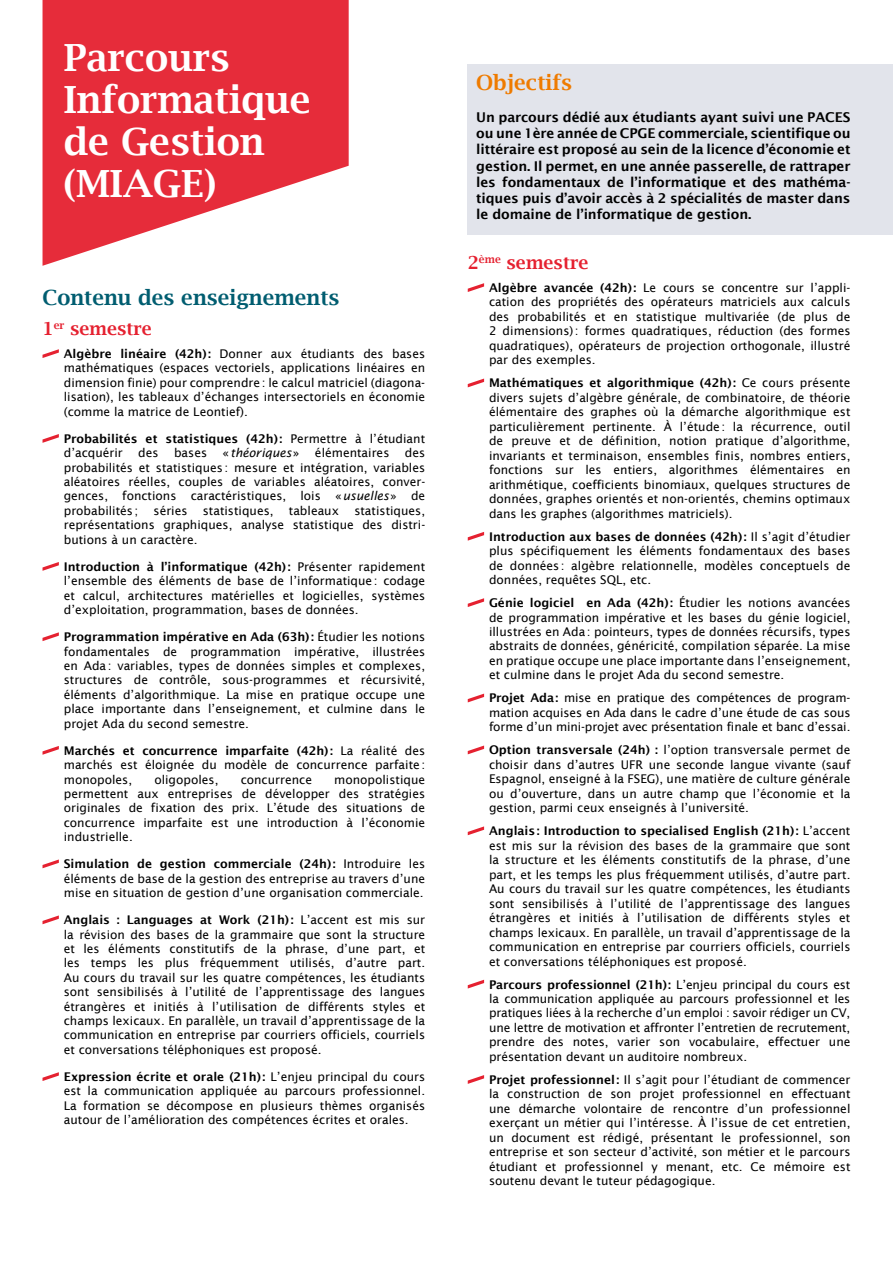
<style>
.page{position:relative;width:893px;height:1263px;background:#fff}
.page>*{position:absolute;margin:0;border:0;box-sizing:border-box;transform-origin:0 0}
.t1{font:600 37.5px/42px "Lucida Bright";color:#fff}
.t2{font:600 21px "Lucida Bright";color:#005d70}
.t3{font:600 21px "Lucida Bright";color:#ef7b00}
.t4{font:600 18px "Lucida Bright";color:#e52130}
.t5{font:600 13.5px/16.2px "Lucida Sans";letter-spacing:-.01em;color:#000;text-align:justify}
.t6{font:12px/14.4px "Lucida Sans";color:#000;text-align:justify}
.t7{font:600 12px/14.4px "Lucida Sans";color:#000}
.t8{font:italic 12px "Lucida Sans";color:#000}
.s1{font-weight:600}
.s2{font-weight:400}
.s3{font-style:italic}
.s4{font-style:normal}
</style>
<div class="page">
<svg style="left:43px;top:0;width:306px;height:266px;fill:#e62c3a"></svg>
<svg style="left:43px;top:349px;width:16px;height:9px"></svg>
<svg style="left:43px;top:434px;width:16px;height:9px"></svg>
<svg style="left:43px;top:562px;width:16px;height:9px"></svg>
<svg style="left:43px;top:632px;width:16px;height:9px"></svg>
<svg style="left:43px;top:746px;width:16px;height:9px"></svg>
<svg style="left:43px;top:859px;width:16px;height:9px"></svg>
<svg style="left:43px;top:915px;width:16px;height:9px"></svg>
<svg style="left:43px;top:1072px;width:16px;height:9px"></svg>
<svg style="left:468px;top:283px;width:16px;height:9px"></svg>
<svg style="left:468px;top:379px;width:16px;height:8px"></svg>
<svg style="left:468px;top:532px;width:16px;height:9px"></svg>
<svg style="left:468px;top:598px;width:16px;height:9px"></svg>
<svg style="left:468px;top:694px;width:16px;height:8px"></svg>
<svg style="left:468px;top:745px;width:16px;height:9px"></svg>
<svg style="left:468px;top:826px;width:16px;height:9px"></svg>
<svg style="left:468px;top:980px;width:16px;height:8px"></svg>
<svg style="left:468px;top:1075px;width:16px;height:9px"></svg>
<div style="left:468px;top:65px;width:425px;height:170px;background:#e2e4eb"></div>
<h1 class="t1" style="left:64px;top:37px;width:249px">Parcours<br>Informatique de Gestion (MIAGE)</h1>
<h2 class="t2" style="left:43px;top:286px;width:298px">Contenu des enseignements</h2>
<h3 class="t4" style="left:43px;top:318px;width:111px">1<sup>er</sup> semestre</h3>
<p class="t6" style="left:64px;top:347px;width:363px"><span class="s1">Algèbre linéaire (42h):</span> Donner aux étudiants des bases mathématiques (espaces vectoriels, applications linéaires en dimension finie) pour comprendre: le calcul matriciel (diagona&shy;lisation), les tableaux d’échanges intersectoriels en économie (comme la matrice de Leontief).</p>
<p class="t7" style="left:64px;top:431px;width:363px">Probabilités et statistiques (42h): <span class="s2">Permettre à l’étudiant d’acquérir</span></p>
<p class="t6" style="left:64px;top:446px;width:363px;text-indent:341px">des probabilités et statistiques: mesure et intégration, variables aléatoires réelles, couples de variables aléatoires, conver&shy;gences, fonctions caractéristiques, lois «<span class="s3">usuelles</span>» de probabilités;</p>
<p class="t6" style="left:138px;top:446px;width:22px">des</p>
<p class="t6" style="left:174px;top:446px;width:35px">bases</p>
<p class="t8" style="left:223px;top:446px;width:78px"><span class="s4">«</span>théoriques<span class="s4">»</span></p>
<p class="t6" style="left:315px;top:446px;width:76px">élémentaires</p>
<p class="t6" style="left:154px;top:503px;width:35px">séries</p>
<p class="t6" style="left:203px;top:503px;width:72px">statistiques,</p>
<p class="t6" style="left:289px;top:503px;width:52px">tableaux</p>
<p class="t6" style="left:64px;top:503px;width:363px;text-indent:291px">statistiques, représentations graphiques, analyse statistique des distri&shy;butions à un caractère.</p>
<p class="t6" style="left:64px;top:559px;width:363px"><span class="s1">Introduction à l’informatique (42h):</span> Présenter rapidement l’ensemble des éléments de base de l’informatique: codage et calcul, architectures matérielles et logicielles, systèmes d’exploitation, programmation, bases de données.</p>
<p class="t6" style="left:64px;top:630px;width:363px"><span class="s1">Programmation impérative en Ada (63h):</span> Étudier les notions fondamentales de programmation impérative, illustrées en Ada: variables, types de données simples et complexes, structures de contrôle, sous-programmes et récursivité, éléments d’algorithmique. La mise en pratique occupe une place importante dans l’enseignement, et culmine dans le projet Ada du second semestre.</p>
<p class="t6" style="left:64px;top:743px;width:363px"><span class="s1">Marchés et concurrence imparfaite (42h):</span> La réalité des marchés est éloignée du modèle de concurrence parfaite: monopoles,</p>
<p class="t6" style="left:64px;top:772px;width:363px;text-indent:270px">monopolistique permettent aux entreprises de développer des stratégies originales de fixation des prix. L’étude des situations de concurrence imparfaite est une introduction à l’économie industrielle.</p>
<p class="t6" style="left:64px;top:857px;width:363px"><span class="s1">Simulation de gestion commerciale (24h):</span> Introduire les éléments de base de la gestion des entreprise au travers d’une mise en situation de gestion d’une organisation commerciale.</p>
<p class="t6" style="left:64px;top:913px;width:363px"><span class="s1">Anglais : Languages at Work (21h):</span> L’accent est mis sur la révision des bases de la grammaire que sont la structure et les éléments constitutifs de la phrase, d’une part, et les temps les plus fréquemment utilisés, d’autre part.<br>Au cours du travail sur les quatre compétences, les étudiants sont sensibilisés à l’utilité de l’apprentissage des langues étrangères et initiés à l’utilisation de différents styles et champs lexicaux. En parallèle, un travail d’apprentissage de la communication en entreprise par courriers officiels, courriels et conversations téléphoniques est proposé.</p>
<p class="t6" style="left:64px;top:1069px;width:363px"><span class="s1">Expression écrite et orale (21h):</span> L’enjeu principal du cours est la communication appliquée au parcours professionnel.<br>La formation se décompose en plusieurs thèmes organisés autour de l’amélioration des compétences écrites et orales.</p>
<p class="t6" style="left:154px;top:772px;width:66px">oligopoles,</p>
<p class="t6" style="left:241px;top:772px;width:73px">concurrence</p>
<h2 class="t3" style="left:476px;top:70px;width:97px">Objectifs</h2>
<p class="t5" style="left:476px;top:109px;width:376px">Un parcours dédié aux étudiants ayant suivi une PACES ou une 1ère année de CPGE commerciale, scientifique ou littéraire est proposé au sein de la licence d’économie et gestion. Il permet, en une année passerelle, de rattraper les fondamentaux de l’informatique et des mathéma&shy;tiques puis d’avoir accès à 2 spécialités de master dans le domaine de l’informatique de gestion.</p>
<h3 class="t4" style="left:468px;top:252px;width:122px">2<sup>ème</sup> semestre</h3>
<p class="t6" style="left:489px;top:280px;width:363px"><span class="s1">Algèbre avancée (42h):</span> Le cours se concentre sur l’appli&shy;cation des propriétés des opérateurs matriciels aux calculs des probabilités et en statistique multivariée (de plus de 2 dimensions): formes quadratiques, réduction (des formes quadratiques), opérateurs de projection orthogonale, illustré par des exemples.</p>
<p class="t6" style="left:489px;top:376px;width:363px"><span class="s1">Mathématiques et algorithmique (42h):</span> Ce cours présente divers sujets d’algèbre générale, de combinatoire, de théorie élémentaire des graphes où la démarche algorithmique est particulièrement pertinente. À l’étude: la récurrence, outil de preuve et de définition, notion pratique d’algorithme, invariants et terminaison, ensembles finis, nombres entiers, fonctions sur les entiers, algorithmes élémentaires en arithmétique, coefficients binomiaux, quelques structures de données, graphes orientés et non-orientés, chemins optimaux dans les graphes (algorithmes matriciels).</p>
<p class="t6" style="left:489px;top:529px;width:363px"><span class="s1">Introduction aux bases de données (42h):</span> Il s’agit d’étudier plus spécifiquement les éléments fondamentaux des bases de données: algèbre relationnelle, modèles conceptuels de données, requêtes SQL, etc.</p>
<p class="t6" style="left:489px;top:595px;width:363px"><span class="s1">Génie logiciel en Ada (42h):</span> Étudier les notions avancées de programmation impérative et les bases du génie logiciel, illustrées en Ada: pointeurs, types de données récursifs, types abstraits de données, généricité, compilation séparée. La mise en pratique occupe une place importante dans l’enseignement, et culmine dans le projet Ada du second semestre.</p>
<p class="t6" style="left:489px;top:691px;width:363px"><span class="s1">Projet Ada:</span> mise en pratique des compétences de program&shy;mation acquises en Ada dans le cadre d’une étude de cas sous forme d’un mini-projet avec présentation finale et banc d’essai.</p>
<p class="t6" style="left:489px;top:743px;width:363px"><span class="s1">Option transversale (24h) :</span> l’option transversale permet de choisir dans d’autres UFR une seconde langue vivante (sauf Espagnol, enseigné à la FSEG), une matière de culture générale ou d’ouverture, dans un autre champ que l’économie et la gestion, parmi ceux enseignés à l’université.</p>
<p class="t6" style="left:489px;top:824px;width:363px"><span class="s1">Anglais: Introduction to specialised English (21h):</span> L’accent est mis sur la révision des bases de la grammaire que sont la structure et les éléments constitutifs de la phrase, d’une part, et les temps les plus fréquemment utilisés, d’autre part.<br>Au cours du travail sur les quatre compétences, les étudiants sont sensibilisés à l’utilité de l’apprentissage des langues étrangères et initiés à l’utilisation de différents styles et champs lexicaux. En parallèle, un travail d’apprentissage de la communication en entreprise par courriers officiels, courriels et conversations téléphoniques est proposé.</p>
<p class="t6" style="left:489px;top:977px;width:363px"><span class="s1">Parcours professionnel (21h):</span> L’enjeu principal du cours est la communication appliquée au parcours professionnel et les pratiques liées à la recherche d’un emploi : savoir rédiger un CV, une lettre de motivation et affronter l’entretien de recrutement, prendre des notes, varier son vocabulaire, effectuer une présentation devant un auditoire nombreux.</p>
<p class="t6" style="left:489px;top:1072px;width:363px"><span class="s1">Projet professionnel:</span> Il s’agit pour l’étudiant de commencer la construction de son projet professionnel en effectuant une démarche volontaire de rencontre d’un professionnel exerçant un métier qui l’intéresse. À l’issue de cet entretien, un document est rédigé, présentant le professionnel, son entreprise et son secteur d’activité, son métier et le parcours étudiant et professionnel y menant, etc. Ce mémoire est soutenu devant le tuteur pédagogique.</p>
</div>
